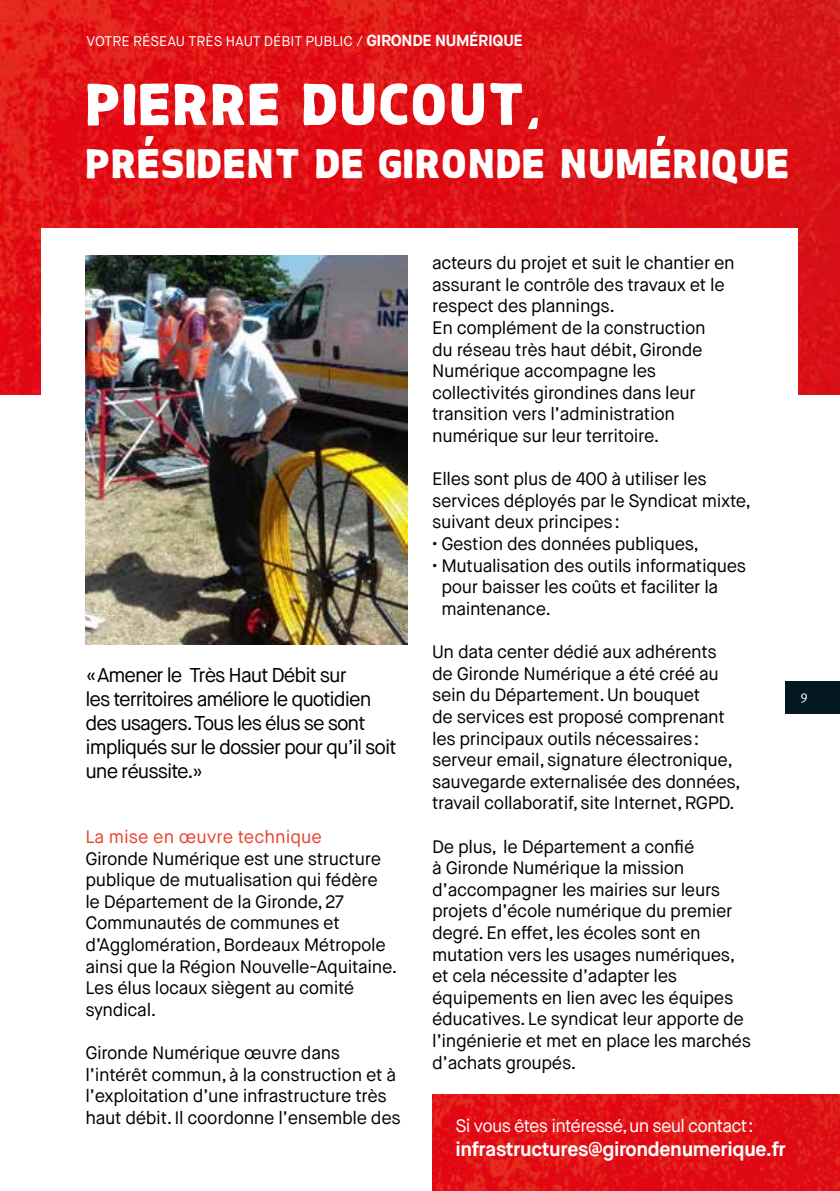
<style>
.page{position:relative;width:840px;height:1191px;background:#fff}
.page>*{position:absolute;margin:0;border:0;box-sizing:border-box;transform-origin:0 0}
.t1{font:64.4px "Chubby";color:#fff}
.t2{font:60px "Chubby";letter-spacing:.04em;color:#fff}
.t3{font:42px "Chubby";letter-spacing:.04em;color:#fff}
.t4{font:20px/24px "Maison Neue";letter-spacing:-.05em;color:#000}
.t5{font:700 20px "Maison Neue";letter-spacing:-.02em;color:#fff}
.t6{font:18px/21.6px "Maison Neue";letter-spacing:-.02em;color:#000}
.t7{font:18px "Maison Neue";letter-spacing:-.04em;color:#fff}
.t8{font:18px "Maison Neue";color:#e8412c}
.t9{font:14px "Maison Neue";color:#fff}
.t10{font:13px "Meta";color:#fff}
.s1{font-weight:700;font-size:16px}
</style>
<div class="page">
<img style="left:0;top:0;width:839px;height:394px">
<div style="left:42px;top:228px;width:755px;height:963px;background:#fff"></div>
<img style="left:432px;top:1094px;width:407px;height:97px">
<div style="left:784px;top:681px;width:55px;height:32px;background:#041823"></div>
<img style="left:85px;top:255px;width:322px;height:390px">
<p class="t9" style="left:87px;top:32px;width:437px">VOTRE RÉSEAU TRÈS HAUT DÉBIT PUBLIC / <span class="s1">GIRONDE NUMÉRIQUE</span></p>
<h2 class="t2" style="left:85px;top:69px;width:456px">PIERRE DUCOUT,</h2>
<h3 class="t3" style="left:85px;top:138px;width:704px">PRESIDENT DE GIRONDE NUMERIQUE</h3>
<h1 class="t1" style="left:142px;top:131px;width:15px">'</h1>
<h1 class="t1" style="left:653px;top:131px;width:15px">'</h1>
<p class="t4" style="left:85px;top:663px;width:312px">«Amener le Très Haut Débit sur<br>les territoires améliore le quotidien des usagers.Tous les élus se sont impliqués sur le dossier pour qu’il soit une réussite.»</p>
<p class="t8" style="left:85px;top:825px;width:238px">La mise en œuvre technique</p>
<p class="t6" style="left:85px;top:847px;width:313px">Gironde Numérique est une structure publique de mutualisation qui fédère<br>le Département de la Gironde, 27<br>Communautés de communes et d’Agglomération, Bordeaux Métropole ainsi que la Région Nouvelle-Aquitaine.<br>Les élus locaux siègent au comité syndical.</p>
<p class="t6" style="left:85px;top:1042px;width:316px">Gironde Numérique œuvre dans l’intérêt commun, à la construction et à l’exploitation d’une infrastructure très haut débit. Il coordonne l’ensemble des</p>
<p class="t6" style="left:432px;top:252px;width:304px">acteurs du projet et suit le chantier en assurant le contrôle des travaux et le respect des plannings.<br>En complément de la construction<br>du réseau très haut débit, Gironde Numérique accompagne les collectivités girondines dans leur transition vers l’administration numérique sur leur territoire.</p>
<p class="t6" style="left:432px;top:468px;width:320px">Elles sont plus de 400 à utiliser les services déployés par le Syndicat mixte, suivant deux principes:</p>
<p class="t6" style="left:432px;top:533px;width:268px">• Gestion des données publiques,</p>
<p class="t6" style="left:441px;top:555px;width:306px;text-indent:-9px">• Mutualisation des outils informatiques pour baisser les coûts et faciliter la maintenance.</p>
<p class="t6" style="left:432px;top:641px;width:310px">Un data center dédié aux adhérents de Gironde Numérique a été créé au sein du Département. Un bouquet<br>de services est proposé comprenant les principaux outils nécessaires: serveur email, signature électronique, sauvegarde externalisée des données, travail collaboratif, site Internet, RGPD.</p>
<p class="t6" style="left:432px;top:835px;width:320px">De plus, le Département a confié<br>à Gironde Numérique la mission d’accompagner les mairies sur leurs projets d’école numérique du premier degré. En effet, les écoles sont en mutation vers les usages numériques, et cela nécessite d’adapter les équipements en lien avec les équipes éducatives. Le syndicat leur apporte de l’ingénierie et met en place les marchés d’achats groupés.</p>
<p class="t10" style="left:800px;top:687px;width:8px">9</p>
<p class="t7" style="left:455px;top:1114px;width:299px">Si vous êtes intéressé, un seul contact:</p>
<p class="t5" style="left:455px;top:1136px;width:331px">infrastructures@girondenumerique.fr</p>
</div>
